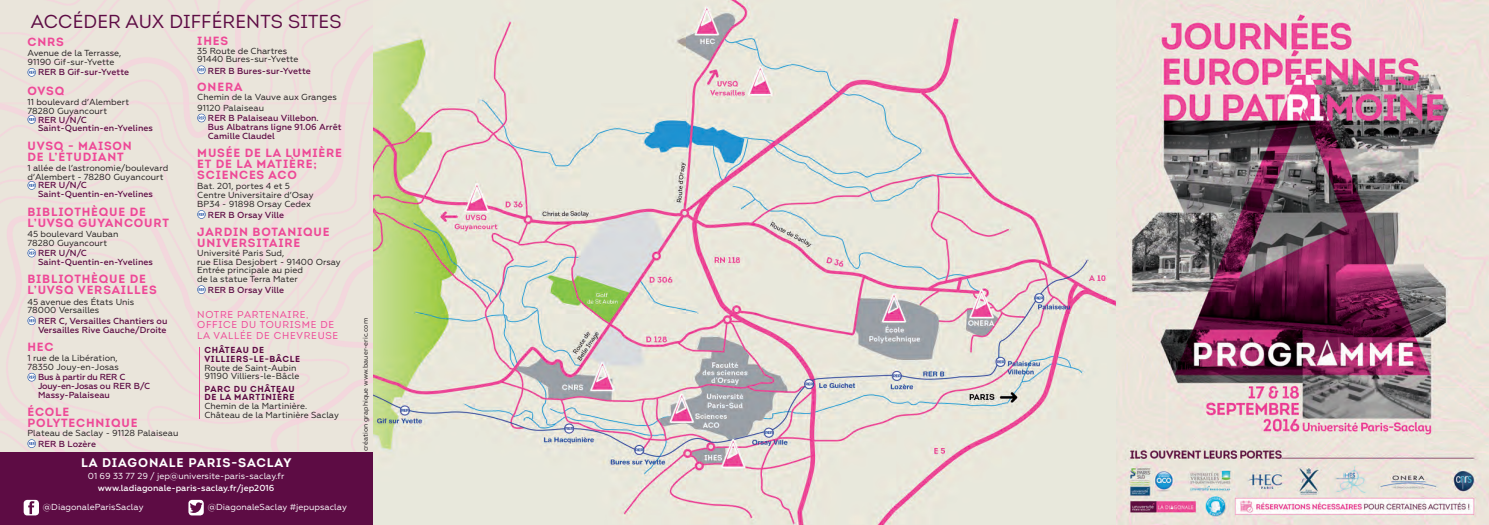
<style>
.page{position:relative;width:1489px;height:525px;background:#fff}
.page>*{position:absolute;margin:0;border:0;box-sizing:border-box;transform-origin:0 0}
.t1{font:18.75px "Intro Book Caps";letter-spacing:.01em;color:#5d0c44}
.t2{font:12.5px "Intro Bold Alt";letter-spacing:.07em;color:#fff}
.t3{font:11.88px/11.2px "Intro Bold Alt";letter-spacing:.07em;color:#ee4997}
.t4{font:10px/10.6px "Intro Book Caps";letter-spacing:.07em;color:#ee4997}
.t5{font:8.75px/8.8px "Geometria";color:#231f20}
.t6{font:500 8.75px/8.8px "Geometria";color:#5d0c44}
.t7{font:8.75px "Geometria";color:#fff}
.t8{font:8.75px/8.8px "Intro Bold Alt";letter-spacing:.07em;color:#5d0c44}
.t9{font:500 8.75px/8.8px "Geometria";letter-spacing:-.03em;color:#5d0c44}
.t10{font:500 8.75px "Geometria";color:#fff}
.t11{font:6.88px "Geometria";color:#231f20}
</style>
<div class="page">
<img style="left:0;top:0;width:1488px;height:524px">
<div style="left:0;top:452px;width:372px;height:72px;background:#5d0c44"></div>
<svg style="left:27px;top:68px;width:9px;height:9px"></svg>
<svg style="left:28px;top:69px;width:7px;height:7px"></svg>
<svg style="left:29px;top:71px;width:6px;height:3px"></svg>
<svg style="left:27px;top:115px;width:9px;height:9px"></svg>
<div style="left:28px;top:116px;width:7px;height:7px;background:#fff;border-radius:50%"></div>
<svg style="left:29px;top:118px;width:6px;height:3px"></svg>
<svg style="left:27px;top:181px;width:9px;height:8px"></svg>
<svg style="left:28px;top:181px;width:7px;height:8px"></svg>
<svg style="left:29px;top:184px;width:6px;height:3px"></svg>
<svg style="left:27px;top:249px;width:9px;height:8px"></svg>
<svg style="left:28px;top:249px;width:7px;height:7px"></svg>
<svg style="left:29px;top:251px;width:6px;height:3px"></svg>
<svg style="left:27px;top:316px;width:9px;height:9px"></svg>
<svg style="left:28px;top:317px;width:7px;height:7px"></svg>
<svg style="left:29px;top:319px;width:6px;height:3px"></svg>
<svg style="left:27px;top:372px;width:9px;height:9px"></svg>
<svg style="left:28px;top:373px;width:7px;height:7px"></svg>
<svg style="left:29px;top:375px;width:6px;height:3px"></svg>
<svg style="left:27px;top:439px;width:9px;height:8px"></svg>
<svg style="left:28px;top:439px;width:7px;height:8px"></svg>
<svg style="left:29px;top:442px;width:6px;height:3px"></svg>
<svg style="left:197px;top:65px;width:9px;height:9px"></svg>
<svg style="left:198px;top:66px;width:7px;height:7px"></svg>
<svg style="left:198px;top:68px;width:6px;height:3px"></svg>
<div style="left:197px;top:114px;width:9px;height:8px;background:#6686bb;border-radius:50%"></div>
<svg style="left:198px;top:114px;width:7px;height:8px"></svg>
<svg style="left:198px;top:116px;width:6px;height:3px"></svg>
<svg style="left:197px;top:210px;width:9px;height:9px"></svg>
<div style="left:198px;top:211px;width:7px;height:7px;background:#fff;border-radius:50%"></div>
<svg style="left:198px;top:213px;width:6px;height:3px"></svg>
<svg style="left:197px;top:285px;width:9px;height:9px"></svg>
<svg style="left:198px;top:286px;width:7px;height:7px"></svg>
<svg style="left:198px;top:288px;width:6px;height:3px"></svg>
<svg style="left:188px;top:499px;width:16px;height:16px"></svg>
<svg style="left:190px;top:502px;width:13px;height:10px"></svg>
<div style="left:24px;top:499px;width:15px;height:16px;background:#fff;border-radius:4px"></div>
<svg style="left:28px;top:501px;width:6px;height:13px"></svg>
<hr style="left:199px;top:346px;width:1px;height:72px;background:#ee4997">
<h1 class="t1" style="left:31px;top:10px;width:312px">ACCÉDER AUX DIFFÉRENTS SITES</h1>
<h3 class="t3" style="left:197px;top:35px;width:9px">IHE</h3>
<h3 class="t3" style="left:220px;top:35px;width:9px">S</h3>
<p class="t5" style="left:197px;top:46px;width:103px">35 Route de Chartres<br>91440 Bures-sur-Yvette</p>
<p class="t6" style="left:208px;top:67px;width:104px">RER B Bures-sur-Yvette</p>
<h3 class="t3" style="left:197px;top:81px;width:47px">ONERA</h3>
<p class="t5" style="left:197px;top:92px;width:141px;line-height:10.5px">Chemin de la Vauve aux Granges<br>91120 Palaiseau</p>
<p class="t6" style="left:208px;top:114px;width:135px">RER B Palaiseau Villebon.<br>Bus Albatrans ligne 91.06 Arrêt<br>Camille Claudel</p>
<h3 class="t3" style="left:197px;top:147px;width:98px">MUSÉE DE LA LUM</h3>
<h3 class="t3" style="left:27px;top:36px;width:38px">CNRS</h3>
<p class="t5" style="left:27px;top:49px;width:95px">Avenue de la Terrasse,<br>91190 Gif-sur-Yvette</p>
<p class="t6" style="left:38px;top:68px;width:92px">RER B Gif-sur-Yvette</p>
<h3 class="t3" style="left:27px;top:85px;width:38px">OVSQ</h3>
<p class="t5" style="left:27px;top:97px;width:103px">11 boulevard d’Alembert<br>78280 Guyancourt</p>
<p class="t6" style="left:38px;top:115px;width:116px">RER U/N/C<br>Saint-Quentin-en-Yvelines</p>
<h3 class="t3" style="left:27px;top:140px;width:98px">UVSQ - MAISON<br>DE L’ÉTUDIANT</h3>
<p class="t5" style="left:27px;top:163px;width:142px">1 allée de l’astronomie/boulevard d’Alembert - 78280 Guyancourt</p>
<p class="t6" style="left:38px;top:181px;width:116px">RER U/N/C<br>Saint-Quentin-en-Yvelines</p>
<h3 class="t3" style="left:27px;top:205px;width:120px">BIBLIOTHÈQU E DE<br>L’UVSQ GUYANCOUR</h3>
<h3 class="t3" style="left:197px;top:147px;width:146px;text-indent:115px">IÈRE<br>ET DE LA MATIÈRE;<br>SCIENCES ACO</h3>
<p class="t5" style="left:197px;top:182px;width:118px">Bat. 201, portes 4 et 5<br>Centre Universitaire d’Osay<br>BP34 - 91898 Orsay Cedex</p>
<p class="t6" style="left:208px;top:210px;width:78px">RER B Orsay Ville</p>
<h3 class="t3" style="left:197px;top:226px;width:134px">JAR DIN BOTAN IQU E<br>UN IVERSITAIRE</h3>
<p class="t5" style="left:197px;top:248px;width:145px">Université Paris Sud,<br>rue Elisa Desjobert - 91400 Orsay<br>Entrée principale au pied<br>de la statue Terra Mater</p>
<p class="t6" style="left:208px;top:285px;width:78px">RER B Orsay Ville</p>
<p class="t4" style="left:197px;top:308px;width:142px">NOTRE PARTENAIRE,<br>OFFICE DU TOURISME DE<br>LA VALLÉE DE CHEVREUSE</p>
<p class="t8" style="left:204px;top:345px;width:97px">CHÂTEAU DE<br>VILLIERS-LE-BÂCLE</p>
<p class="t5" style="left:204px;top:363px;width:97px">Route de Saint-Aubin<br>91190 Villiers-le-Bâcle</p>
<p class="t8" style="left:204px;top:384px;width:91px">PARC DU C HÂTEAU<br>DE LA MARTINIÈRE</p>
<p class="t5" style="left:204px;top:401px;width:136px">Chemin de la Martinière.<br>Château de la Martinière Saclay</p>
<h2 class="t2" style="left:81px;top:454px;width:211px">LA DIAGONALE PARIS-SAC LAY</h2>
<p class="t7" style="left:43px;top:502px;width:102px">@DiagonaleParisSaclay</p>
<p class="t7" style="left:208px;top:502px;width:141px">@DiagonaleSaclay #jepupsaclay</p>
<h3 class="t3" style="left:162px;top:217px;width:8px">T</h3>
<p class="t5" style="left:27px;top:229px;width:92px">45 boulevard Vauban<br>78280 Guyancourt</p>
<p class="t6" style="left:38px;top:248px;width:116px">RER U/N/C<br>Saint-Quentin-en-Yvelines</p>
<h3 class="t3" style="left:27px;top:273px;width:129px">BIBLIOTHÈQU E DE<br>L’UVSQ VERSAILLES</h3>
<p class="t5" style="left:27px;top:297px;width:108px">45 avenue des États Unis<br>78000 Versailles</p>
<p class="t6" style="left:38px;top:316px;width:131px">RER C, Versailles Chantiers ou<br>Versailles Rive Gauche/Droite</p>
<h3 class="t3" style="left:27px;top:341px;width:28px">HE C</h3>
<p class="t5" style="left:27px;top:353px;width:93px">1 rue de la Libération,<br>78350 Jouy-en-Josas</p>
<p class="t9" style="left:38px;top:372px;width:114px">Bus à partir du RER C<br>Jouy-en-Josas ou RER B/C<br>Massy-Palaiseau</p>
<h3 class="t3" style="left:27px;top:406px;width:10px">ÉCO</h3>
<h3 class="t3" style="left:27px;top:406px;width:112px;text-indent:28px">LE<br>POLYTECHNIQU E</h3>
<p class="t5" style="left:27px;top:428px;width:152px">Plateau de Saclay - 91128 Palaiseau</p>
<p class="t6" style="left:38px;top:439px;width:59px">RER B Lozère</p>
<p class="t7" style="left:88px;top:471px;width:198px">01 69 33 77 29 / jep@universite-paris-saclay.fr</p>
<p class="t10" style="left:98px;top:482px;width:178px">www.ladiagonale-paris-saclay.fr/jep2016</p>
<p class="t11" style="left:361px;top:451px;width:135px;rotate:-90deg">création graphique www.bauer-eric.com</p>
</div>
